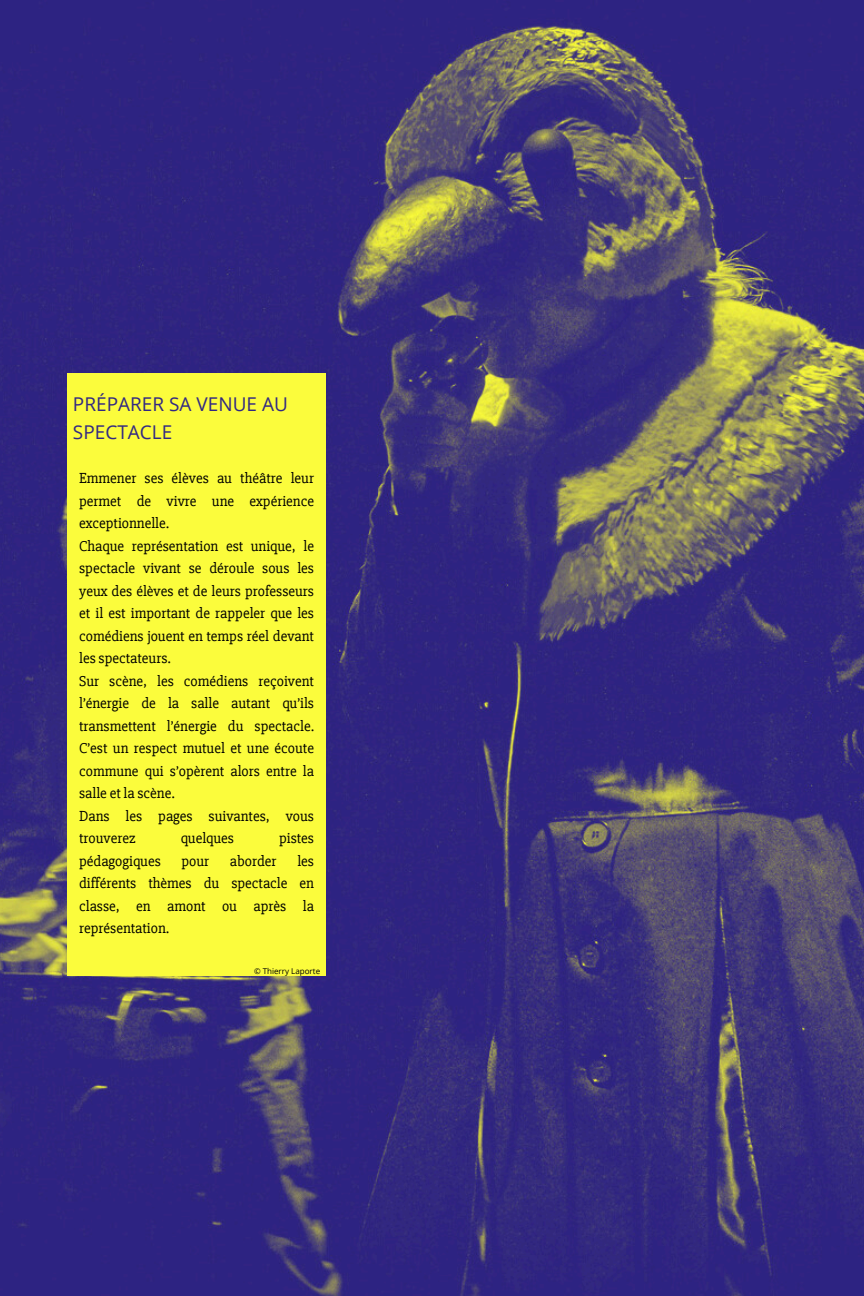
<style>
.page{position:relative;width:864px;height:1296px;background:#fff}
.page>*{position:absolute;margin:0;border:0;box-sizing:border-box;transform-origin:0 0}
.t1{font:19px/27.8px "Open Sans";color:#312783}
.t2{font:15px/22.5px "Slabo 27 px";color:#000}
.t3{font:8px "Open Sans";color:#000}
</style>
<div class="page">
<img style="left:0;top:0;width:864px;height:1296px">
<div style="left:68px;top:373px;width:258px;height:603px;background:#fbfc3c"></div>
<h2 class="t1" style="left:73px;top:390px;width:216px">PRÉPARER SA VENUE AU<br>SPECTACLE</h2>
<h1 class="t2" style="left:79px;top:467px;width:236px">Emmener ses élèves au théâtre leur permet de vivre une expérience exceptionnelle.<br>Chaque représentation est unique, le spectacle vivant se déroule sous les yeux des élèves et de leurs professeurs et il est important de rappeler que les comédiens jouent en temps réel devant les spectateurs.<br>Sur scène, les comédiens reçoivent l’énergie de la salle autant qu’ils transmettent l’énergie du spectacle.<br>C’est un respect mutuel et une écoute commune qui s’opèrent alors entre la salle et la scène.<br>Dans les pages suivantes, vous trouverez</h1>
<h1 class="t2" style="left:181px;top:827px;width:55px">quelques</h1>
<h1 class="t2" style="left:279px;top:827px;width:36px">pistes</h1>
<h1 class="t2" style="left:79px;top:850px;width:83px">pédagogiques</h1>
<h1 class="t2" style="left:182px;top:850px;width:29px">pour</h1>
<h1 class="t2" style="left:230px;top:850px;width:48px">aborder</h1>
<h1 class="t2" style="left:79px;top:850px;width:236px;text-align:justify;text-indent:218px">les différents thèmes du spectacle en classe, en amont ou après la représentation.</h1>
<p class="t3" style="left:254px;top:965px;width:68px">© Thierry Laporte</p>
</div>
